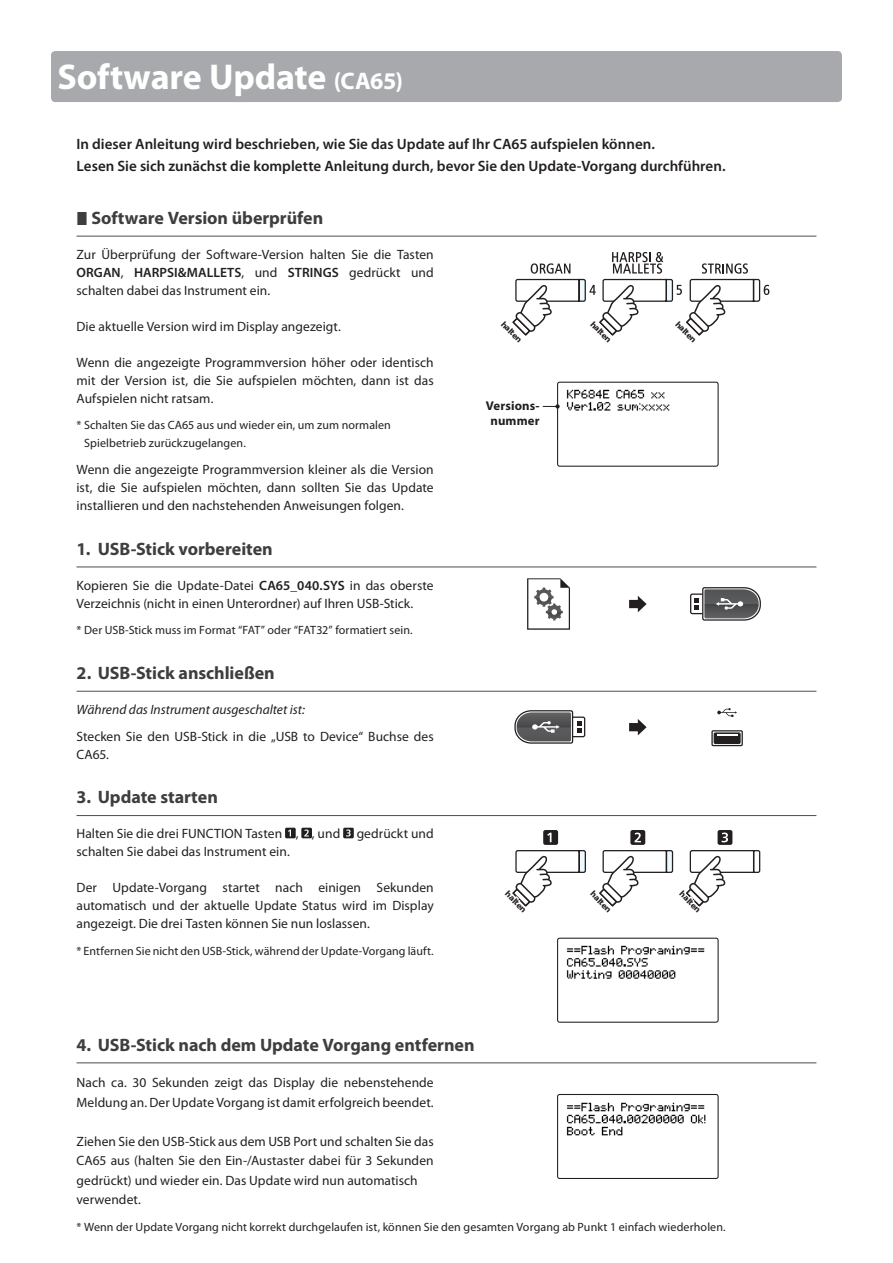
<style>
.page{position:relative;width:893px;height:1263px;background:#fff}
.page>*{position:absolute;margin:0;border:0;box-sizing:border-box;transform-origin:0 0}
._01_タイトル-01{font:700 36px "Myriad Pro";letter-spacing:-.005em;color:#fff}
._05_操作手順{font:700 18px "Myriad Pro";letter-spacing:-.005em;color:#3e3e3f}
._10_リード文{font:600 15px "Myriad Pro";color:#231f20}
._12_本文-右インデント{font:13.5px/18px "Myriad Pro";letter-spacing:.005em;color:#231f20;text-align:justify}
._12_本文-右インデント-2{font:italic 13.5px "Myriad Pro";color:#231f20}
._10_Caption_Bold{font:700 12.75px/15px "Myriad Pro";letter-spacing:.01em;color:#231f20;text-align:center}
._12_本文-右インデント-3{font:12px/18px "Myriad Pro";letter-spacing:.01em;color:#231f20}
._10_Caption_Bold-2{font:700 8.55px "Myriad Pro";color:#231f20;scale:1.11 1}
.s1{font-size:24px}
.s2{font-weight:600}
</style>
<div class="page">
<div style="left:51px;top:51px;width:791px;height:51px;background:#a8a9ad;border-radius:4px"></div>
<hr style="left:77px;top:236px;width:739px;height:1px;background:#57585a">
<hr style="left:77px;top:566px;width:739px;height:1px;background:#57585a">
<hr style="left:77px;top:691px;width:739px;height:1px;background:#57585a">
<hr style="left:77px;top:815px;width:739px;height:1px;background:#57585a">
<hr style="left:77px;top:1062px;width:739px;height:1px;background:#57585a">
<svg style="left:285px;top:828px;width:27px;height:10px"></svg>
<svg style="left:343px;top:828px;width:11px;height:10px"></svg>
<svg style="left:629px;top:596px;width:18px;height:16px"></svg>
<svg style="left:527px;top:578px;width:43px;height:52px"></svg>
<div style="left:690px;top:593px;width:15px;height:21px;border:1px solid #231f20;border-radius:2px"></div>
<svg style="left:694px;top:587px;width:67px;height:34px"></svg>
<div style="left:714px;top:733px;width:26px;height:10px;background:#231f20"></div>
<div style="left:714px;top:732px;width:27px;height:12px;border:1px solid #231f20"></div>
<div style="left:711px;top:730px;width:32px;height:16px;border:1px solid #231f20"></div>
<hr style="left:717px;top:734px;width:21px;height:2px;background:#fff">
<svg style="left:717px;top:708px;width:20px;height:9px"></svg>
<svg style="left:629px;top:719px;width:18px;height:16px"></svg>
<div style="left:570px;top:716px;width:15px;height:21px;border:1px solid #231f20;border-radius:2px"></div>
<svg style="left:514px;top:710px;width:67px;height:34px"></svg>
<svg style="left:512px;top:252px;width:257px;height:84px"></svg>
<img style="left:566px;top:389px;width:104px;height:22px">
<div style="left:557px;top:382px;width:162px;height:85px;border:1px solid #231f20;border-radius:2px"></div>
<svg style="left:543px;top:404px;width:17px;height:5px"></svg>
<img style="left:566px;top:945px;width:139px;height:34px">
<div style="left:557px;top:938px;width:162px;height:85px;border:1px solid #231f20;border-radius:2px"></div>
<img style="left:566px;top:1102px;width:140px;height:34px">
<div style="left:557px;top:1094px;width:162px;height:85px;border:1px solid #231f20;border-radius:2px"></div>
<svg style="left:512px;top:830px;width:249px;height:77px"></svg>
<p class="_01_タイトル-01" style="left:57px;top:53px;width:347px">Software Update <span class="s1">(CA65)</span></p>
<p class="_10_リード文" style="left:77px;top:134px;width:580px">In dieser Anleitung wird beschrieben, wie Sie das Update auf Ihr CA65 aufspielen können.</p>
<p class="_10_リード文" style="left:77px;top:157px;width:651px">Lesen Sie sich zunächst die komplette Anleitung durch, bevor Sie den Update-Vorgang durchführen.</p>
<p class="_05_操作手順" style="left:91px;top:206px;width:233px">Software Version überprüfen</p>
<p class="_12_本文-右インデント" style="left:77px;top:245px;width:359px">Zur Überprüfung der Software-Version halten Sie die Tasten <span class="s2">ORGAN</span>, <span class="s2">HARPSI&amp;MALLETS</span>, und <span class="s2">STRINGS</span> gedrückt und schalten dabei das Instrument ein.</p>
<p class="_12_本文-右インデント" style="left:77px;top:317px;width:266px">Die aktuelle Version wird im Display angezeigt.</p>
<p class="_12_本文-右インデント" style="left:77px;top:353px;width:359px">Wenn die angezeigte Programmversion höher oder identisch mit der Version ist, die Sie aufspielen möchten, dann ist das Aufspielen nicht ratsam.</p>
<p class="_12_本文-右インデント-3" style="left:84px;top:416px;width:308px;text-indent:-8px">* Schalten Sie das CA65 aus und wieder ein, um zum normalen<br>Spielbetrieb zurückzugelangen.</p>
<p class="_12_本文-右インデント" style="left:77px;top:460px;width:359px">Wenn die angezeigte Programmversion kleiner als die Version ist, die Sie aufspielen möchten, dann sollten Sie das Update installieren und den nachstehenden Anweisungen folgen.</p>
<p class="_05_操作手順" style="left:77px;top:537px;width:198px">1. USB-Stick vorbereiten</p>
<p class="_12_本文-右インデント" style="left:77px;top:576px;width:359px">Kopieren Sie die Update-Datei <span class="s2">CA65_040.SYS</span> in das oberste<br>Verzeichnis (nicht in einen Unterordner) auf Ihren USB-Stick.</p>
<p class="_12_本文-右インデント-3" style="left:77px;top:621px;width:338px">* Der USB-Stick muss im Format “FAT” oder “FAT32” formatiert sein.</p>
<p class="_05_操作手順" style="left:77px;top:661px;width:200px">2. USB-Stick anschließen</p>
<p class="_12_本文-右インデント-2" style="left:77px;top:701px;width:230px">Während das Instrument ausgeschaltet ist:</p>
<p class="_12_本文-右インデント" style="left:77px;top:727px;width:359px">Stecken Sie den USB-Stick in die „USB to Device“ Buchse des<br>CA65.</p>
<p class="_05_操作手順" style="left:77px;top:785px;width:143px">3. Update starten</p>
<p class="_12_本文-右インデント" style="left:77px;top:824px;width:359px">Halten Sie die drei FUNCTION Tasten , , und gedrückt und schalten Sie dabei das Instrument ein.</p>
<p class="_12_本文-右インデント" style="left:77px;top:878px;width:359px">Der Update-Vorgang startet nach einigen Sekunden automatisch und der aktuelle Update Status wird im Display angezeigt. Die drei Tasten können Sie nun loslassen.</p>
<p class="_12_本文-右インデント-3" style="left:77px;top:942px;width:359px">* Entfernen Sie nicht den USB-Stick, während der Update-Vorgang läuft.</p>
<p class="_10_Caption_Bold-2" style="left:506px;top:319px;width:25px;rotate:45deg">halten</p>
<p class="_10_Caption_Bold-2" style="left:596px;top:319px;width:25px;rotate:45deg">halten</p>
<p class="_10_Caption_Bold-2" style="left:681px;top:319px;width:25px;rotate:45deg">halten</p>
<p class="_10_Caption_Bold" style="left:486px;top:398px;width:55px">Versions&shy;nummer</p>
<p class="_10_Caption_Bold-2" style="left:511px;top:888px;width:25px;rotate:45deg">halten</p>
<p class="_10_Caption_Bold-2" style="left:596px;top:888px;width:25px;rotate:45deg">halten</p>
<p class="_10_Caption_Bold-2" style="left:685px;top:888px;width:25px;rotate:45deg">halten</p>
<p class="_05_操作手順" style="left:77px;top:1033px;width:399px">4. USB-Stick nach dem Update Vorgang entfernen</p>
<p class="_12_本文-右インデント" style="left:77px;top:1073px;width:359px;line-height:19.5px">Nach ca. 30 Sekunden zeigt das Display die nebenstehende<br>Meldung an. Der Update Vorgang ist damit erfolgreich beendet.</p>
<p class="_12_本文-右インデント" style="left:77px;top:1131px;width:359px;line-height:19.5px">Ziehen Sie den USB-Stick aus dem USB Port und schalten Sie das CA65 aus (halten Sie den Ein-/Austaster dabei für 3 Sekunden gedrückt) und wieder ein. Das Update wird nun automatisch</p>
<p class="_12_本文-右インデント" style="left:77px;top:1190px;width:66px">verwendet.</p>
<p class="_12_本文-右インデント-3" style="left:77px;top:1217px;width:651px">* Wenn der Update Vorgang nicht korrekt durchgelaufen ist, können Sie den gesamten Vorgang ab Punkt 1 einfach wiederholen.</p>
</div>
